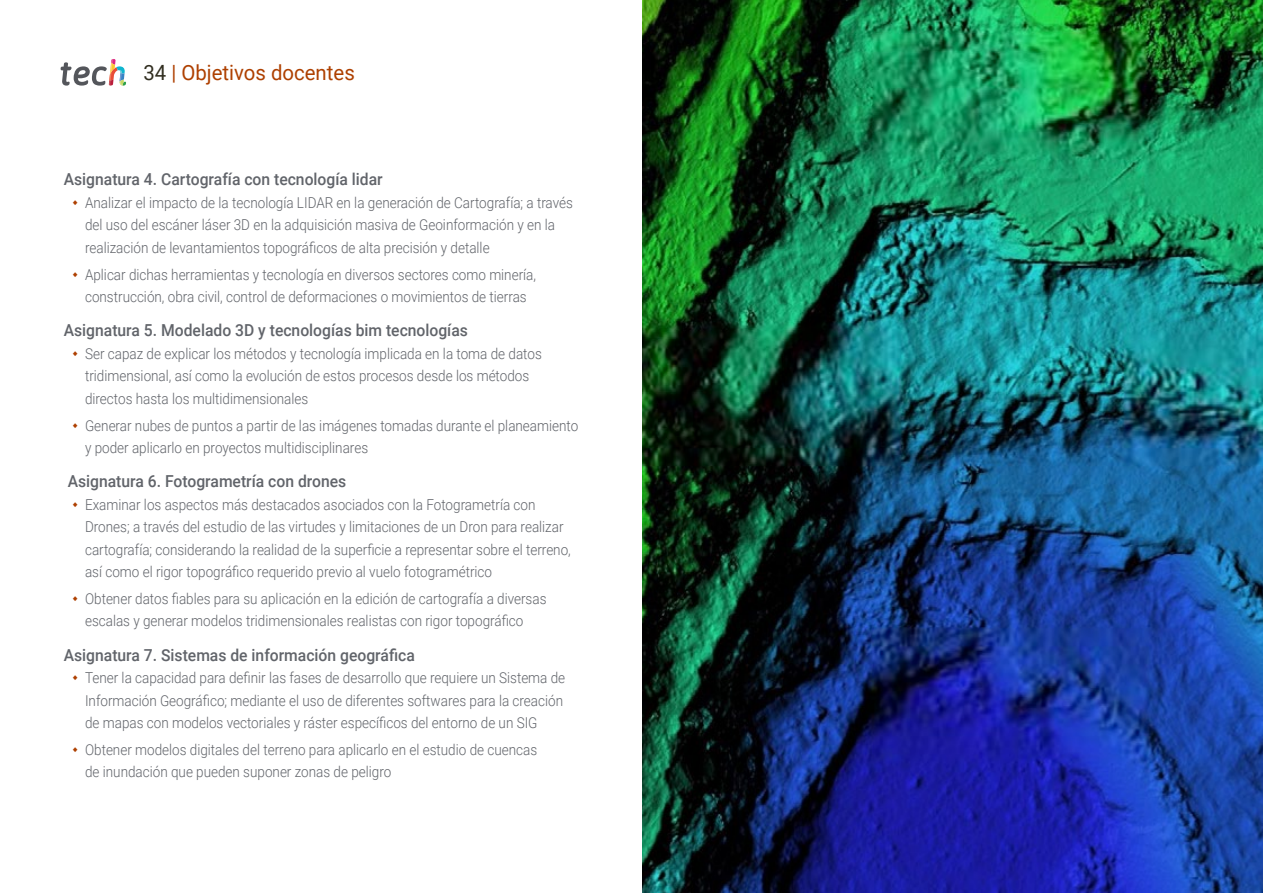
<style>
.page{position:relative;width:1263px;height:893px;background:#fff}
.page>*{position:absolute;margin:0;border:0;box-sizing:border-box;transform-origin:0 0}
.t1{font:21px "Roboto";color:#ae4000}
.t2{font:500 16.5px "Roboto";color:#61646a;scale:.95 1}
.t3{font:300 15px/22.5px "Roboto";color:#61646a;scale:.9 1}
.s1{color:#312e20}
</style>
<div class="page">
<svg style="left:61px;top:59px;width:65px;height:27px"></svg>
<img style="left:642px;top:0;width:621px;height:893px">
<h1 class="t1" style="left:144px;top:57px;width:213px"><span class="s1">34</span> | Objetivos docentes</h1>
<p class="t2" style="left:64px;top:168px;width:337px">Asignatura 4. Cartografía con tecnología lidar</p>
<p class="t3" style="left:85px;top:191px;width:544px">Analizar el impacto de la tecnología LIDAR en la generación de Cartografía; a través del uso del escáner láser 3D en la adquisición masiva de Geoinformación y en la realización de levantamientos topográficos de alta precisión y detalle</p>
<p class="t3" style="left:85px;top:262px;width:503px">Aplicar dichas herramientas y tecnología en diversos sectores como minería, construcción, obra civil, control de deformaciones o movimientos de tierras</p>
<p class="t2" style="left:64px;top:319px;width:427px">Asignatura 5. Modelado 3D y tecnologías bim tecnologías</p>
<p class="t3" style="left:85px;top:342px;width:509px">Ser capaz de explicar los métodos y tecnología implicada en la toma de datos tridimensional, así como la evolución de estos procesos desde los métodos directos hasta los multidimensionales</p>
<p class="t3" style="left:85px;top:413px;width:550px">Generar nubes de puntos a partir de las imágenes tomadas durante el planeamiento y poder aplicarlo en proyectos multidisciplinares</p>
<p class="t2" style="left:68px;top:470px;width:295px">Asignatura 6. Fotogrametría con drones</p>
<p class="t3" style="left:85px;top:492px;width:541px">Examinar los aspectos más destacados asociados con la Fotogrametría con Drones; a través del estudio de las virtudes y limitaciones de un Dron para realizar cartografía; considerando la realidad de la superficie a representar sobre el terreno, así como el rigor topográfico requerido previo al vuelo fotogramétrico</p>
<p class="t3" style="left:85px;top:587px;width:514px">Obtener datos fiables para su aplicación en la edición de cartografía a diversas escalas y generar modelos tridimensionales realistas con rigor topográfico</p>
<p class="t2" style="left:64px;top:643px;width:371px">Asignatura 7. Sistemas de información geográfica</p>
<p class="t3" style="left:85px;top:666px;width:535px">Tener la capacidad para definir las fases de desarrollo que requiere un Sistema de<br>Información Geográfico; mediante el uso de diferentes softwares para la creación de mapas con modelos vectoriales y ráster específicos del entorno de un SIG</p>
<p class="t3" style="left:85px;top:738px;width:504px">Obtener modelos digitales del terreno para aplicarlo en el estudio de cuencas de inundación que pueden suponer zonas de peligro</p>
</div>
